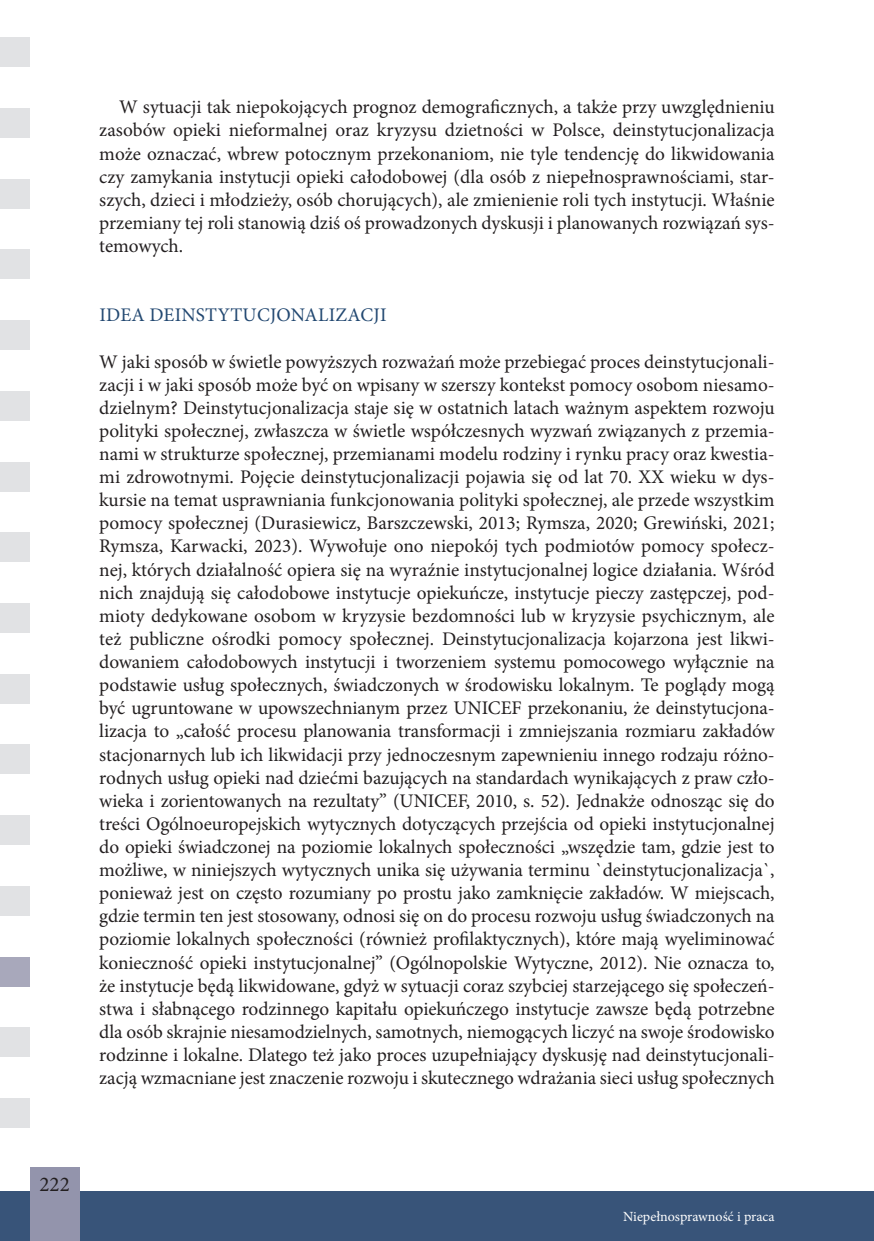
<style>
.page{position:relative;width:874px;height:1241px;background:#fff}
.page>*{position:absolute;margin:0;border:0;box-sizing:border-box;transform-origin:0 0}
.t1{font:21px "Minion Pro";color:#231f20}
.t2{font:19.25px/23.1px "Minion Pro";letter-spacing:-.005em;color:#231f20;text-align:justify}
.t3{font:19.25px "Minion Pro";letter-spacing:.01em;color:#224871}
.t4{font:14px "Minion Pro";color:#fff}
</style>
<div class="page">
<div style="left:0;top:1191px;width:873px;height:49px;background:#385479"></div>
<div style="left:30px;top:1167px;width:49px;height:73px;background:#9394ac"></div>
<div style="left:0;top:37px;width:30px;height:30px;background:#e1e2e4"></div>
<div style="left:0;top:108px;width:30px;height:30px;background:#e1e2e4"></div>
<div style="left:0;top:179px;width:30px;height:29px;background:#e1e2e4"></div>
<div style="left:0;top:249px;width:30px;height:30px;background:#e1e2e4"></div>
<div style="left:0;top:320px;width:30px;height:30px;background:#e1e2e4"></div>
<div style="left:0;top:391px;width:30px;height:29px;background:#e1e2e4"></div>
<div style="left:0;top:461px;width:30px;height:30px;background:#e1e2e4"></div>
<div style="left:0;top:532px;width:30px;height:30px;background:#e1e2e4"></div>
<div style="left:0;top:603px;width:30px;height:29px;background:#e1e2e4"></div>
<div style="left:0;top:673px;width:30px;height:30px;background:#e1e2e4"></div>
<div style="left:0;top:744px;width:30px;height:30px;background:#e1e2e4"></div>
<div style="left:0;top:815px;width:30px;height:30px;background:#e1e2e4"></div>
<div style="left:0;top:885px;width:30px;height:30px;background:#e1e2e4"></div>
<div style="left:0;top:1027px;width:30px;height:30px;background:#e1e2e4"></div>
<div style="left:0;top:1098px;width:30px;height:29px;background:#e1e2e4"></div>
<div style="left:0;top:956px;width:30px;height:30px;background:#a8a8bb"></div>
<p class="t2" style="left:99px;top:96px;width:676px;text-indent:20px">W sytuacji tak niepokojących prognoz demograficznych, a także przy uwzględnieniu zasobów opieki nieformalnej oraz kryzysu dzietności w Polsce, deinstytucjonalizacja może oznaczać, wbrew potocznym przekonaniom, nie tyle tendencję do likwidowania czy zamykania instytucji opieki całodobowej (dla osób z niepełnosprawnościami, star&shy;szych, dzieci i młodzieży, osób chorujących), ale zmienienie roli tych instytucji. Właśnie przemiany tej roli stanowią dziś oś prowadzonych dyskusji i planowanych rozwiązań sys&shy;temowych.</p>
<p class="t3" style="left:99px;top:302px;width:13px">Idea</p>
<p class="t3" style="left:149px;top:302px;width:107px">deinstytucjonal</p>
<p class="t3" style="left:328px;top:302px;width:19px">izacj</p>
<p class="t3" style="left:380px;top:302px;width:8px">i</p>
<p class="t2" style="left:99px;top:350px;width:676px">W jaki sposób w świetle powyższych rozważań może przebiegać proces deinstytucjonali&shy;zacji i w jaki sposób może być on wpisany w szerszy kontekst pomocy osobom niesamo&shy;dzielnym? Deinstytucjonalizacja staje się w ostatnich latach ważnym aspektem rozwoju polityki społecznej, zwłaszcza w świetle współczesnych wyzwań związanych z przemia&shy;nami w strukturze społecznej, przemianami modelu rodziny i rynku pracy oraz kwestia&shy;mi zdrowotnymi. Pojęcie deinstytucjonalizacji pojawia się od lat 70. XX wieku w dys&shy;kursie na temat usprawniania funkcjonowania polityki społecznej, ale przede wszystkim pomocy społecznej (Durasiewicz, Barszczewski, 2013; Rymsza, 2020; Grewiński, 2021; Rymsza, Karwacki, 2023). Wywołuje ono niepokój tych podmiotów pomocy społecz&shy;nej, których działalność opiera się na wyraźnie instytucjonalnej logice działania. Wśród nich znajdują się całodobowe instytucje opiekuńcze, instytucje pieczy zastępczej, pod&shy;mioty dedykowane osobom w kryzysie bezdomności lub w kryzysie psychicznym, ale też publiczne ośrodki pomocy społecznej. Deinstytucjonalizacja kojarzona jest likwi&shy;dowaniem całodobowych instytucji i tworzeniem systemu pomocowego wyłącznie na podstawie usług społecznych, świadczonych w środowisku lokalnym. Te poglądy mogą być ugruntowane w upowszechnianym przez UNICEF przekonaniu, że deinstytucjona&shy;lizacja to „całość procesu planowania transformacji i zmniejszania rozmiaru zakładów stacjonarnych lub ich likwidacji przy jednoczesnym zapewnieniu innego rodzaju różno&shy;rodnych usług opieki nad dziećmi bazujących na standardach wynikających z praw czło&shy;wieka i zorientowanych na rezultaty” (UNICEF, 2010, s. 52). Jednakże odnosząc się do treści Ogólnoeuropejskich wytycznych dotyczących przejścia od opieki instytucjonalnej do opieki świadczonej na poziomie lokalnych społeczności „wszędzie tam, gdzie jest to możliwe, w niniejszych wytycznych unika się używania terminu `deinstytucjonalizacja`, ponieważ jest on często rozumiany po prostu jako zamknięcie zakładów. W miejscach, gdzie termin ten jest stosowany, odnosi się on do procesu rozwoju usług świadczonych na poziomie lokalnych społeczności (również profilaktycznych), które mają wyeliminować konieczność opieki instytucjonalnej” (Ogólnopolskie Wytyczne, 2012). Nie oznacza to, że instytucje będą likwidowane, gdyż w sytuacji coraz szybciej starzejącego się społeczeń&shy;stwa i słabnącego rodzinnego kapitału opiekuńczego instytucje zawsze będą potrzebne dla osób skrajnie niesamodzielnych, samotnych, niemogących liczyć na swoje środowisko rodzinne i lokalne. Dlatego też jako proces uzupełniający dyskusję nad deinstytucjonali&shy;zacją wzmacniane jest znaczenie rozwoju i skutecznego wdrażania sieci usług społecznych</p>
<p class="t1" style="left:39px;top:1170px;width:32px">222</p>
<p class="t4" style="left:622px;top:1207px;width:153px">Niepełnosprawność i praca</p>
</div>
